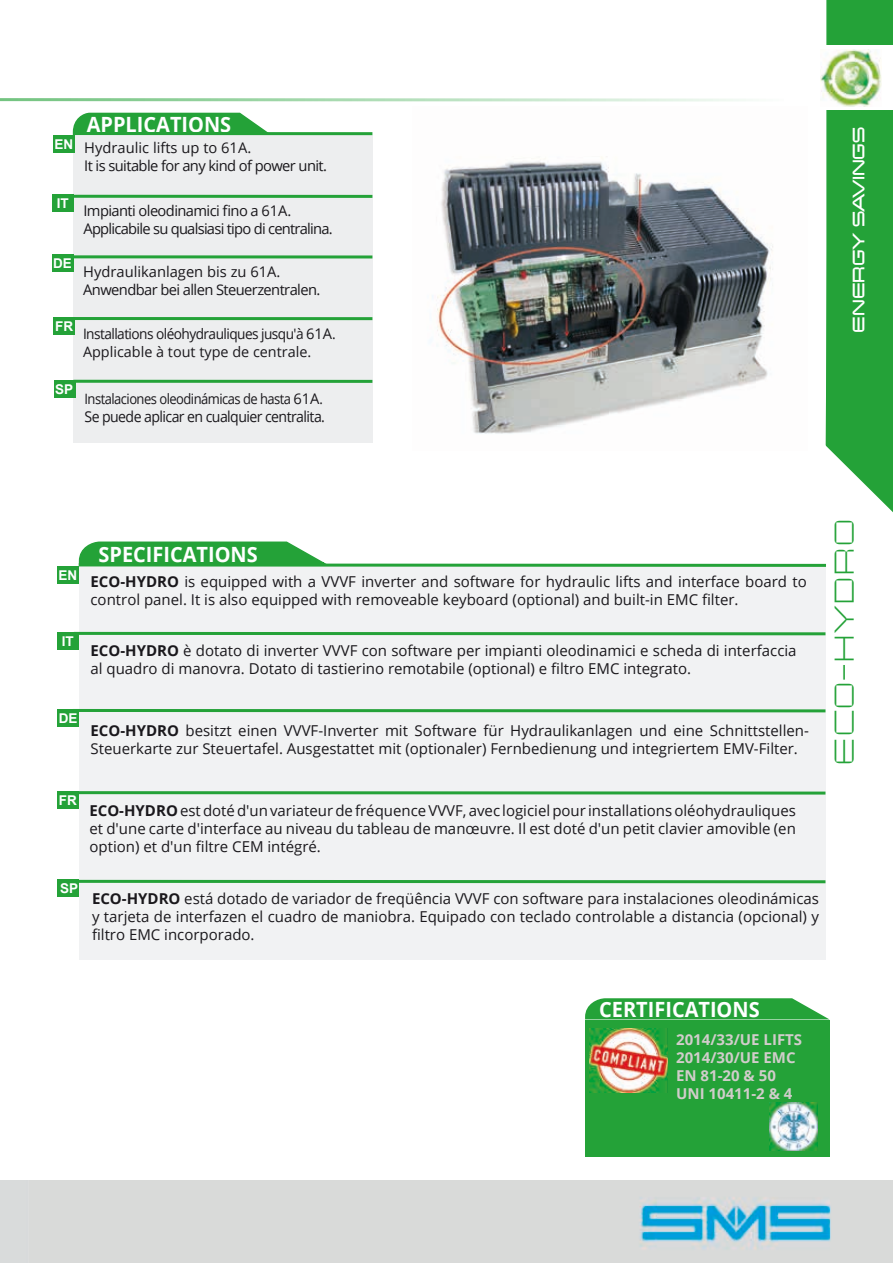
<style>
.page{position:relative;width:893px;height:1263px;background:#fff}
.page>*{position:absolute;margin:0;border:0;box-sizing:border-box;transform-origin:0 0}
.t1{font:300 34.5px "Changeling Neo";color:#24a238}
.t2{font:700 21px "Open Sans";color:#fff;scale:.95 1}
.t3{font:21px "Changeling Neo";letter-spacing:-.01em;color:#fff;scale:.95 1}
.t4{font:15px/18px "Open Sans";color:#1a181c}
.t5{font:700 15px/18px "Open Sans";color:#d1cdcb}
.t6{font:15px "Open Sans";letter-spacing:-.04em;color:#1a181c;scale:.94 1}
.t7{font:14.7px/18px "Open Sans";letter-spacing:-.04em;color:#1a181c}
.t8{font:14.4px/18px "Open Sans";letter-spacing:-.04em;color:#1a181c;scale:.95 1}
.t9{font:14.25px "Open Sans";letter-spacing:-.04em;color:#1a181c;scale:.91 1}
.t10{font:700 13.5px "Arial";color:#fff}
.s1{font-size:14.7px}
.s2{font-weight:700}
</style>
<div class="page">
<img style="left:29px;top:1180px;width:864px;height:83px">
<svg style="left:820px;top:0;width:73px;height:512px"></svg>
<img style="left:821px;top:49px;width:61px;height:57px">
<div style="left:79px;top:566px;width:746px;height:394px;background:#edeeef"></div>
<svg style="left:585px;top:998px;width:244px;height:21px;background:#3aab4c"></svg>
<svg style="left:78px;top:541px;width:247px;height:24px;background:#3ead4f"></svg>
<div style="left:57px;top:566px;width:22px;height:17px;background:#24a238"></div>
<div style="left:58px;top:632px;width:21px;height:17px;background:#24a238"></div>
<div style="left:58px;top:791px;width:21px;height:17px;background:#24a238"></div>
<svg style="left:79px;top:563px;width:747px;height:4px;background:#4fb35f"></svg>
<hr style="left:74px;top:632px;width:751px;height:3px;background:#24a238">
<hr style="left:73px;top:709px;width:752px;height:3px;background:#24a238">
<hr style="left:79px;top:791px;width:746px;height:3px;background:#24a238">
<hr style="left:79px;top:880px;width:746px;height:3px;background:#24a238">
<div style="left:585px;top:1020px;width:245px;height:137px;background:#24a238"></div>
<img style="left:589px;top:1029px;width:79px;height:64px">
<svg style="left:72px;top:112px;width:195px;height:23px;background:#3fad50"></svg>
<div style="left:73px;top:135px;width:299px;height:308px;background:#edeeef"></div>
<div style="left:52px;top:195px;width:21px;height:17px;background:#24a238"></div>
<hr style="left:73px;top:317px;width:299px;height:3px;background:#24a238">
<hr style="left:73px;top:380px;width:299px;height:3px;background:#24a238">
<div style="left:52px;top:255px;width:21px;height:17px;background:#24a238"></div>
<div style="left:54px;top:380px;width:21px;height:17px;background:#24a238"></div>
<div style="left:53px;top:317px;width:21px;height:17px;background:#24a238"></div>
<img style="left:770px;top:1103px;width:47px;height:47px">
<div style="left:53px;top:135px;width:21px;height:17px;background:#24a238"></div>
<div style="left:58px;top:880px;width:21px;height:17px;background:#24a238"></div>
<div style="left:58px;top:709px;width:21px;height:17px;background:#24a238"></div>
<img style="left:432px;top:156px;width:341px;height:278px">
<hr style="left:73px;top:255px;width:299px;height:3px;background:#24a238">
<hr style="left:73px;top:195px;width:299px;height:3px;background:#24a238">
<hr style="left:73px;top:132px;width:299px;height:3px;background:#24a238">
<svg style="left:0;top:98px;width:746px;height:4px;background:#c3e5c9"></svg>
<h2 class="t2" style="left:87px;top:109px;width:154px">APPLICATIONS</h2>
<p class="t7" style="left:84px;top:138px;width:244px;text-indent:-30px"><sup>EN</sup> Hydraulic lifts up to 61A.<br>It is suitable for any kind of power unit.</p>
<p class="t10" style="left:57px;top:194px;width:14px">IT</p>
<p class="t10" style="left:53px;top:254px;width:20px">DE</p>
<p class="t7" style="left:83px;top:201px;width:251px">Impianti oleodinamici fino a 61A.<br>Applicabile su qualsiasi tipo di centralina.</p>
<p class="t7" style="left:83px;top:262px;width:239px">Hydraulikanlagen bis zu 61A.<br>Anwendbar bei allen Steuerzentralen.</p>
<p class="t10" style="left:55px;top:316px;width:19px">FR</p>
<p class="t10" style="left:55px;top:379px;width:20px">SP</p>
<p class="t8" style="left:83px;top:324px;width:268px">Installations oléohydrauliques jusqu'à <span class="s1">61A</span>.<br>Applicable à tout type de centrale.</p>
<p class="t9" style="left:84px;top:389px;width:264px">Instalaciones oleodinámicas de hasta <span class="s1">61A</span>.</p>
<p class="t6" style="left:84px;top:406px;width:257px">Se puede aplicar en cualquier centralita.</p>
<h2 class="t3" style="left:845px;top:333px;width:218px;rotate:-90deg">ENERGY SAVINGS</h2>
<p class="t10" style="left:59px;top:565px;width:20px">EN</p>
<p class="t10" style="left:62px;top:631px;width:14px">IT</p>
<p class="t10" style="left:59px;top:708px;width:20px">DE</p>
<h2 class="t2" style="left:99px;top:540px;width:169px">SPECIFICATIONS</h2>
<p class="t4" style="left:90px;top:572px;width:718px"><span class="s2">ECO-HYDRO</span> is equipped with a VVVF inverter and software for hydraulic lifts and interface board to control panel. It is also equipped with removeable keyboard (optional) and built-in EMC filter.</p>
<p class="t4" style="left:90px;top:642px;width:708px"><span class="s2">ECO-HYDRO</span> è dotato di inverter VVVF con software per impianti oleodinamici e scheda di interfaccia al quadro di manovra. Dotato di tastierino remotabile (optional) e filtro EMC integrato.</p>
<p class="t4" style="left:91px;top:721px;width:720px"><span class="s2">ECO-HYDRO</span> besitzt einen VVVF-Inverter mit Software für Hydraulikanlagen und eine Schnittstellen-<br>Steuerkarte zur Steuertafel. Ausgestattet mit (optionaler) Fernbedienung und integriertem EMV-Filter.</p>
<p class="t10" style="left:59px;top:790px;width:19px">FR</p>
<p class="t10" style="left:60px;top:879px;width:20px">SP</p>
<p class="t4" style="left:89px;top:801px;width:708px;text-align:justify"><span class="s2">ECO-HYDRO</span>estdotéd'unvariateurdefréquenceVVVF, avec logicielpour installationsoléohydrauliques et d'une carte d'interface au niveau du tableau de manœuvre. Il est doté d'un petit clavier amovible (en option) et d'un filtre CEM intégré.</p>
<p class="t4" style="left:92px;top:889px;width:728px;text-align:justify"><span class="s2">ECO-HYDRO</span> está dotado de variador de freqüência VVVF con software para instalaciones oleodinámicas y tarjeta de interfazen el cuadro de maniobra. Equipado con teclado controlable a distancia (opcional) y filtro EMC incorporado.</p>
<h1 class="t1" style="left:821px;top:766px;width:249px;rotate:-90deg">ECO-HYDRO</h1>
<h2 class="t2" style="left:599px;top:995px;width:170px">CERTIFICATIONS</h2>
<p class="t5" style="left:676px;top:1030px;width:128px">2014/33/UE LIFTS<br>2014/30/UE EMC<br>EN 81-20 &amp; 50<br>UNI 10411-2 &amp; 4</p>
</div>
